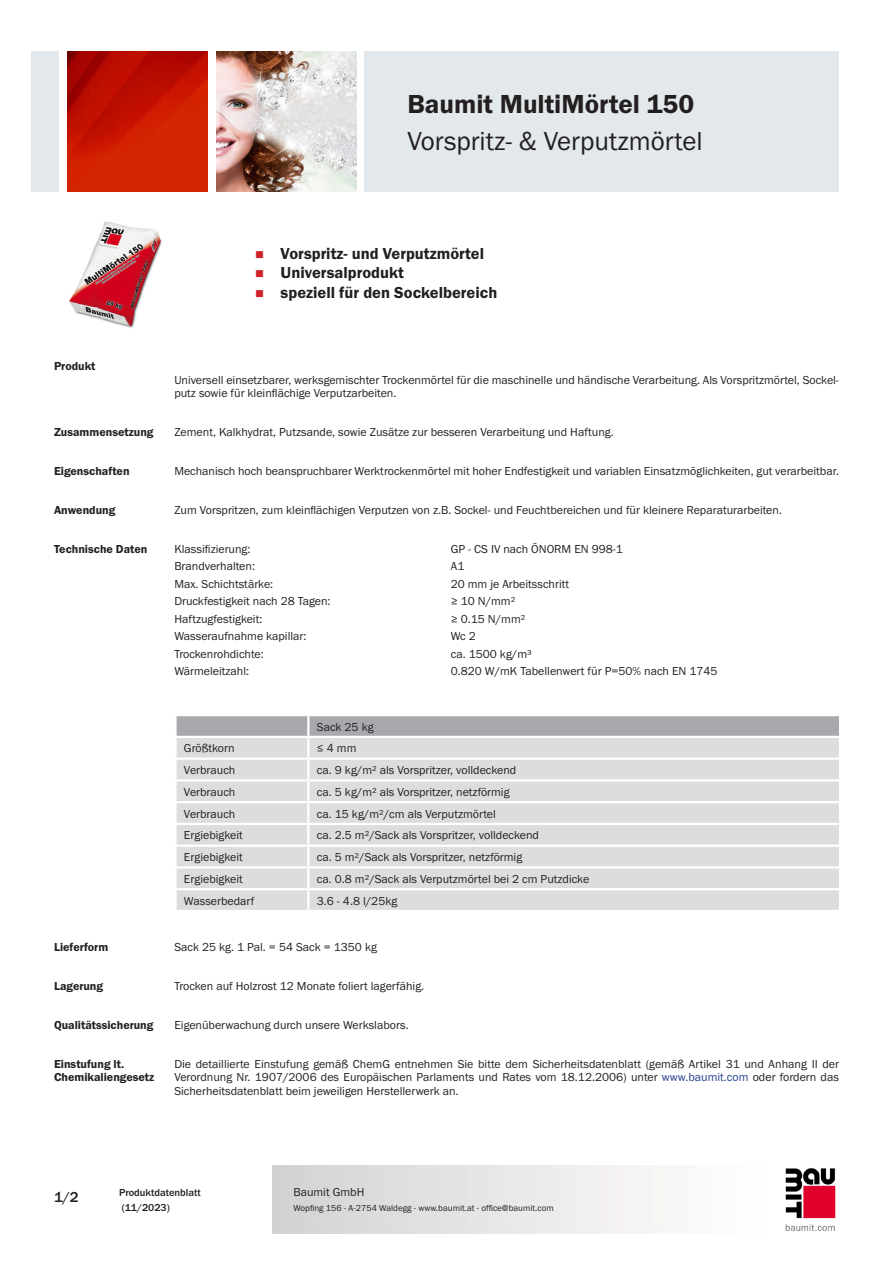
<style>
.page{position:relative;width:893px;height:1263px;background:#fff}
.page>*{position:absolute;margin:0;border:0;box-sizing:border-box;transform-origin:0 0}
.PDS_Produktname_Land{font:27px "BM Franklin Gothic URW Boo";color:#231f20}
.PDS_Produktname{font:27px "BM Franklin Gothic URW Dem";color:#231f20}
.t1{font:16.5px "BM Franklin Gothic URW Dem";color:#231f20}
.t2{font:500 15px "BM Franklin Gothic URW";color:#231f20}
.PDS_Standard{font:12px/13.5px "BM Franklin Gothic URW Boo";color:#231f20}
.PDS_Standard_linksbü{font:12px "BM Franklin Gothic URW Boo";color:#231f20}
.PDS_Header{font:12px/13.5px "BM Franklin Gothic URW Dem";color:#231f20}
.t3{font:500 10.5px/15px "BM Franklin Gothic URW";color:#231f20}
.t4{font:9px "BM Franklin Gothic URW Boo";color:#231f20}
.s1{color:#253f8e}
</style>
<div class="page">
<img style="left:785px;top:1168px;width:51px;height:63px">
<div style="left:32px;top:51px;width:27px;height:140px;background:#e2e8eb"></div>
<img style="left:68px;top:52px;width:140px;height:139px">
<img style="left:216px;top:51px;width:141px;height:140px">
<div style="left:365px;top:51px;width:474px;height:140px;background:#e2e8eb"></div>
<img style="left:69px;top:221px;width:93px;height:107px">
<div style="left:177px;top:781px;width:662px;height:129px;background:#dcdddf"></div>
<svg style="left:176px;top:715px;width:664px;height:64px;background:#cfd0d2"></svg>
<hr style="left:307px;top:781px;width:2px;height:20px;background:#fff">
<hr style="left:174px;top:801px;width:134px;height:2px;background:#fff">
<hr style="left:308px;top:801px;width:533px;height:2px;background:#fff">
<hr style="left:307px;top:803px;width:2px;height:20px;background:#fff">
<hr style="left:174px;top:823px;width:134px;height:2px;background:#fff">
<hr style="left:308px;top:823px;width:533px;height:2px;background:#fff">
<hr style="left:174px;top:844px;width:134px;height:3px;background:#fff">
<hr style="left:308px;top:844px;width:533px;height:3px;background:#fff">
<svg style="left:307px;top:825px;width:2px;height:41px"></svg>
<hr style="left:174px;top:866px;width:134px;height:2px;background:#fff">
<hr style="left:308px;top:866px;width:533px;height:2px;background:#fff">
<hr style="left:307px;top:868px;width:2px;height:20px;background:#fff">
<hr style="left:174px;top:888px;width:134px;height:2px;background:#fff">
<hr style="left:308px;top:888px;width:533px;height:2px;background:#fff">
<hr style="left:307px;top:890px;width:2px;height:20px;background:#fff">
<p class="PDS_Produktname" style="left:407px;top:87px;width:288px">Baumit MultiMörtel 150</p>
<p class="PDS_Produktname_Land" style="left:407px;top:124px;width:297px">Vorspritz- &amp; Verputzmörtel</p>
<p class="PDS_Header" style="left:54px;top:360px;width:43px">Produkt</p>
<p class="t1" style="left:281px;top:243px;width:205px">Vorspritz- und Verputzmörtel</p>
<p class="t1" style="left:281px;top:263px;width:125px">Universalprodukt</p>
<p class="t1" style="left:281px;top:282px;width:218px">speziell für den Sockelbereich</p>
<p class="PDS_Standard" style="left:174px;top:373px;width:666px">Universell einsetzbarer, werksgemischter Trockenmörtel für die maschinelle und händische Verarbeitung. Als Vorspritzmörtel, Sockel&shy;putz sowie für kleinflächige Verputzarbeiten.</p>
<p class="PDS_Header" style="left:54px;top:426px;width:101px">Zusammensetzung</p>
<p class="PDS_Standard" style="left:174px;top:426px;width:441px">Zement, Kalkhydrat, Putzsande, sowie Zusätze zur besseren Verarbeitung und Haftung.</p>
<p class="PDS_Header" style="left:54px;top:465px;width:77px">Eigenschaften</p>
<p class="PDS_Standard" style="left:174px;top:465px;width:666px">Mechanisch hoch beanspruchbarer Werktrockenmörtel mit hoher Endfestigkeit und variablen Einsatzmöglichkeiten, gut verarbeitbar.</p>
<p class="PDS_Header" style="left:54px;top:503px;width:63px">Anwendung</p>
<p class="PDS_Standard" style="left:174px;top:503px;width:609px">Zum Vorspritzen, zum kleinflächigen Verputzen von z.B. Sockel- und Feuchtbereichen und für kleinere Reparaturarbeiten.</p>
<p class="PDS_Header" style="left:54px;top:542px;width:95px">Technische Daten</p>
<p class="PDS_Standard_linksbü" style="left:174px;top:541px;width:78px">Klassifizierung:</p>
<p class="PDS_Standard_linksbü" style="left:451px;top:541px;width:174px">GP - CS IV nach ÖNORM EN 998-1</p>
<p class="PDS_Standard_linksbü" style="left:174px;top:559px;width:82px">Brandverhalten:</p>
<p class="PDS_Standard_linksbü" style="left:451px;top:559px;width:15px">A1</p>
<p class="PDS_Standard_linksbü" style="left:174px;top:576px;width:100px">Max. Schichtstärke:</p>
<p class="PDS_Standard_linksbü" style="left:451px;top:576px;width:120px">20 mm je Arbeitsschritt</p>
<p class="PDS_Standard_linksbü" style="left:174px;top:594px;width:158px">Druckfestigkeit nach 28 Tagen:</p>
<p class="PDS_Standard_linksbü" style="left:451px;top:594px;width:66px">≥ 10 N/mm²</p>
<p class="PDS_Standard_linksbü" style="left:174px;top:611px;width:90px">Haftzugfestigkeit:</p>
<p class="PDS_Standard_linksbü" style="left:451px;top:611px;width:76px">≥ 0.15 N/mm²</p>
<p class="PDS_Standard_linksbü" style="left:174px;top:629px;width:134px">Wasseraufnahme kapillar:</p>
<p class="PDS_Standard_linksbü" style="left:451px;top:629px;width:27px">Wc 2</p>
<p class="PDS_Standard_linksbü" style="left:174px;top:646px;width:91px">Trockenrohdichte:</p>
<p class="PDS_Standard_linksbü" style="left:451px;top:646px;width:83px">ca. 1500 kg/m³</p>
<p class="PDS_Standard_linksbü" style="left:174px;top:664px;width:76px">Wärmeleitzahl:</p>
<p class="PDS_Standard_linksbü" style="left:451px;top:664px;width:268px">0.820 W/mK Tabellenwert für P=50% nach EN 1745</p>
<p class="PDS_Standard_linksbü" style="left:317px;top:719px;width:58px">Sack 25 kg</p>
<p class="PDS_Standard_linksbü" style="left:184px;top:741px;width:52px">Größtkorn</p>
<p class="PDS_Standard_linksbü" style="left:317px;top:741px;width:41px">≤ 4 mm</p>
<p class="PDS_Standard_linksbü" style="left:184px;top:762px;width:53px">Verbrauch</p>
<p class="PDS_Standard_linksbü" style="left:317px;top:762px;width:201px">ca. 9 kg/m² als Vorspritzer, volldeckend</p>
<p class="PDS_Standard_linksbü" style="left:184px;top:784px;width:53px">Verbrauch</p>
<p class="PDS_Standard_linksbü" style="left:317px;top:784px;width:194px">ca. 5 kg/m² als Vorspritzer, netzförmig</p>
<p class="PDS_Standard_linksbü" style="left:184px;top:806px;width:53px">Verbrauch</p>
<p class="PDS_Standard_linksbü" style="left:317px;top:806px;width:181px">ca. 15 kg/m²/cm als Verputzmörtel</p>
<p class="PDS_Standard_linksbü" style="left:184px;top:828px;width:60px">Ergiebigkeit</p>
<p class="PDS_Standard_linksbü" style="left:317px;top:828px;width:224px">ca. 2.5 m²/Sack als Vorspritzer, volldeckend</p>
<p class="PDS_Standard_linksbü" style="left:184px;top:850px;width:60px">Ergiebigkeit</p>
<p class="PDS_Standard_linksbü" style="left:317px;top:850px;width:207px">ca. 5 m²/Sack als Vorspritzer, netzförmig</p>
<p class="PDS_Standard_linksbü" style="left:184px;top:871px;width:60px">Ergiebigkeit</p>
<p class="PDS_Standard_linksbü" style="left:317px;top:871px;width:274px">ca. 0.8 m²/Sack als Verputzmörtel bei 2 cm Putzdicke</p>
<p class="PDS_Standard_linksbü" style="left:184px;top:893px;width:72px">Wasserbedarf</p>
<p class="PDS_Standard_linksbü" style="left:317px;top:893px;width:82px">3.6 - 4.8 l/25kg</p>
<p class="PDS_Header" style="left:54px;top:940px;width:56px">Lieferform</p>
<p class="PDS_Standard" style="left:174px;top:940px;width:204px">Sack 25 kg. 1 Pal. = 54 Sack = 1350 kg</p>
<p class="PDS_Header" style="left:54px;top:979px;width:51px">Lagerung</p>
<p class="PDS_Standard" style="left:174px;top:979px;width:251px">Trocken auf Holzrost 12 Monate foliert lagerfähig.</p>
<p class="PDS_Header" style="left:54px;top:1018px;width:101px">Qualitätssicherung</p>
<p class="PDS_Standard" style="left:174px;top:1018px;width:236px">Eigenüberwachung durch unsere Werkslabors.</p>
<p class="PDS_Header" style="left:54px;top:1057px;width:102px">Einstufung lt.<br>Chemikaliengesetz</p>
<p class="PDS_Standard" style="left:174px;top:1057px;width:666px;text-align:justify">Die detaillierte Einstufung gemäß ChemG entnehmen Sie bitte dem Sicherheitsdatenblatt (gemäß Artikel 31 und Anhang II der Verordnung Nr. 1907/2006 des Europäischen Parlaments und Rates vom 18.12.2006) unter <span class="s1">www.baumit.com</span> oder fordern das Sicherheitsdatenblatt beim jeweiligen Herstellerwerk an.</p>
<p class="t2" style="left:54px;top:1188px;width:26px">1/2</p>
<p class="t3" style="left:119px;top:1185px;width:83px">Produktdatenblatt (11/2023)</p>
<p class="PDS_Standard" style="left:293px;top:1185px;width:73px">Baumit GmbH</p>
<p class="t4" style="left:293px;top:1202px;width:262px">Wopfing 156 - A-2754 Waldegg - www.baumit.at - office@baumit.com</p>
</div>
